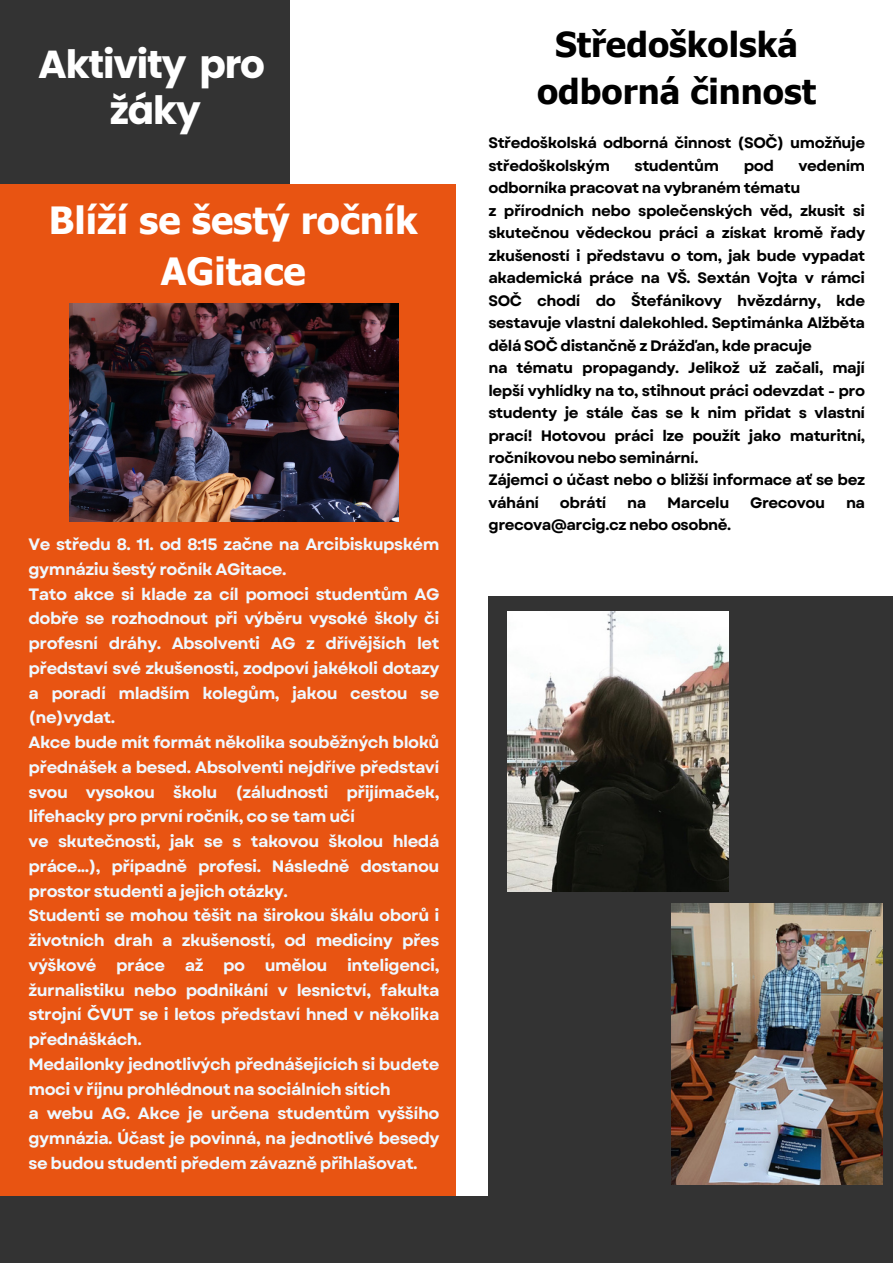
<style>
.page{position:relative;width:893px;height:1264px;background:#fff}
.page>*{position:absolute;margin:0;border:0;box-sizing:border-box;transform-origin:0 0}
.t1{font:700 39px "Poppins";letter-spacing:-.03em;color:#fff}
.t2{font:700 37.5px/51.8px "Tahoma";color:#fff;text-align:center}
.t3{font:700 34.35px/47.4px "Tahoma";color:#000;text-align:center}
.t4{font:700 16.5px/24.8px "Garet";letter-spacing:-.03em;color:#eff8ff;text-align:justify}
.t5{font:700 15.15px/22.5px "Garet";letter-spacing:-.03em;color:#000}
</style>
<div class="page">
<div style="left:0;top:0;width:290px;height:412px;background:#333"></div>
<div style="left:0;top:1195px;width:892px;height:67px;background:#333"></div>
<div style="left:0;top:184px;width:455px;height:1011px;background:#e85412"></div>
<img style="left:70px;top:303px;width:328px;height:218px">
<div style="left:488px;top:596px;width:404px;height:599px;background:#333"></div>
<img style="left:671px;top:903px;width:211px;height:281px">
<img style="left:507px;top:611px;width:221px;height:280px">
<p class="t1" style="left:38px;top:37px;width:228px">Aktivity pro</p>
<p class="t1" style="left:110px;top:83px;width:92px">žáky</p>
<p class="t2" style="left:49px;top:193px;width:370px">Blíží se šestý ročník<br>AGitace</p>
<p class="t4" style="left:29px;top:532px;width:412px">Ve středu 8. 11. od 8:15 začne na Arcibiskupském gymnáziu šestý ročník AGitace.</p>
<p class="t4" style="left:29px;top:581px;width:412px">Tato akce si klade za cíl pomoci studentům AG dobře se rozhodnout při výběru vysoké školy či profesní dráhy. Absolventi AG z dřívějších let představí své zkušenosti, zodpoví jakékoli dotazy a poradí mladším kolegům, jakou cestou se (ne)vydat.</p>
<p class="t4" style="left:29px;top:730px;width:412px">Akce bude mít formát několika souběžných bloků přednášek a besed. Absolventi nejdříve představí svou vysokou školu (záludnosti přijímaček, lifehacky pro první ročník, co se tam učí</p>
<p class="t4" style="left:29px;top:829px;width:412px">ve skutečnosti, jak se s takovou školou hledá práce...), případně profesi. Následně dostanou prostor studenti a jejich otázky.</p>
<p class="t4" style="left:29px;top:903px;width:412px">Studenti se mohou těšit na širokou škálu oborů i životních drah a zkušeností, od medicíny přes výškové práce až po umělou inteligenci, žurnalistiku nebo podnikání v lesnictví, fakulta strojní ČVUT se i letos představí hned v několika přednáškách.</p>
<p class="t4" style="left:29px;top:1051px;width:412px">Medailonky jednotlivých přednášejících si budete moci v říjnu prohlédnout na sociálních sítích</p>
<p class="t4" style="left:29px;top:1101px;width:412px">a webu AG. Akce je určena studentům vyššího gymnázia. Účast je povinná, na jednotlivé besedy se budou studenti předem závazně přihlašovat.</p>
<p class="t3" style="left:537px;top:19px;width:280px">Středoškolská odborná činnost</p>
<p class="t5" style="left:488px;top:132px;width:378px">Středoškolská odborná činnost (SOČ) umožňuje středoškolským</p>
<p class="t5" style="left:634px;top:154px;width:86px">studentům</p>
<p class="t5" style="left:743px;top:154px;width:32px">pod</p>
<p class="t5" style="left:488px;top:154px;width:378px;text-indent:310px">vedením odborníka pracovat na vybraném tématu</p>
<p class="t5" style="left:488px;top:199px;width:378px;text-align:justify">z přírodních nebo společenských věd, zkusit si skutečnou vědeckou práci a získat kromě řady zkušeností i představu o tom, jak bude vypadat akademická práce na VŠ. Sextán Vojta v rámci SOČ chodí do Štefánikovy hvězdárny, kde sestavuje vlastní dalekohled. Septimánka Alžběta dělá SOČ distančně z Drážďan, kde pracuje</p>
<p class="t5" style="left:488px;top:356px;width:378px;text-align:justify">na tématu propagandy. Jelikož už začali, mají lepší vyhlídky na to, stihnout práci odevzdat - pro studenty je stále čas se k nim přidat s vlastní prací! Hotovou práci lze použít jako maturitní, ročníkovou nebo seminární.</p>
<p class="t5" style="left:488px;top:469px;width:378px">Zájemci o účast nebo o bližší informace ať se bez váhání</p>
<p class="t5" style="left:560px;top:491px;width:48px">obrátí</p>
<p class="t5" style="left:627px;top:491px;width:21px">na</p>
<p class="t5" style="left:667px;top:491px;width:64px">Marcelu</p>
<p class="t5" style="left:750px;top:491px;width:77px">Grecovou</p>
<p class="t5" style="left:845px;top:491px;width:21px">na</p>
<p class="t5" style="left:488px;top:514px;width:244px">grecova@arcig.cz nebo osobně.</p>
</div>
